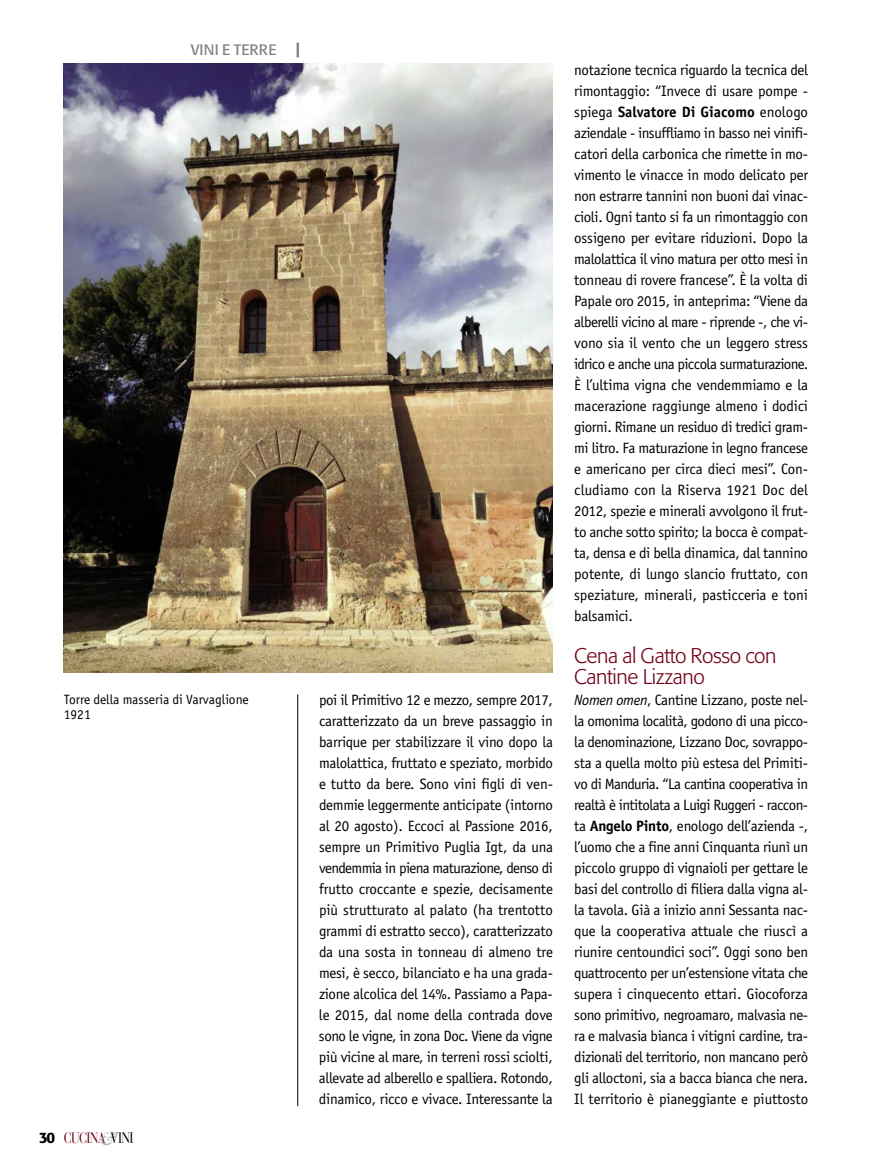
<style>
.page{position:relative;width:872px;height:1170px;background:#fff}
.page>*{position:absolute;margin:0;border:0;box-sizing:border-box;transform-origin:0 0}
.t1{font:300 21px/21px "Formata";letter-spacing:-.015em;color:#710019}
.t2{font:15px/21px "Officina Sans";letter-spacing:-.015em;color:#000;text-align:justify}
.t3{font:15px "Bauer Bodoni";letter-spacing:-.055em;color:#710019;scale:.8 1}
.t4{font:15px "Formata";letter-spacing:.02em;color:#808080}
.t5{font:13.5px/15px "Officina Sans";color:#000}
.s1{font-family:"Formata";font-weight:500;color:#000}
.s2{font-family:"New Baskerville";font-style:italic;font-size:18px;color:#b3b3b3}
.s3{color:#000}
.s4{font-weight:700}
.s5{font-style:italic}
</style>
<div class="page">
<svg style="left:297px;top:43px;width:2px;height:14px"></svg>
<img style="left:64px;top:64px;width:489px;height:608px">
<hr style="left:297px;top:694px;width:1px;height:412px;background:#000">
<p class="t4" style="left:191px;top:44px;width:87px">VINI E TERRE</p>
<p class="t5" style="left:64px;top:693px;width:186px">Torre della masseria di Varvaglione<br>1921</p>
<p class="t3" style="left:39px;top:1132px;width:120px"><span class="s1">30</span> CUCINA<span class="s2">&amp;</span><span class="s3">VINI</span></p>
<p class="t2" style="left:319px;top:690px;width:235px">poi il Primitivo 12 e mezzo, sempre 2017, caratterizzato da un breve passaggio in barrique per stabilizzare il vino dopo la malolattica, fruttato e speziato, morbido e tutto da bere. Sono vini figli di ven&shy;demmie leggermente anticipate (intorno al 20 agosto). Eccoci al Passione 2016, sempre un Primitivo Puglia Igt, da una vendemmia in piena maturazione, denso di frutto croccante e spezie, decisamente più strutturato al palato (ha trentotto grammi di estratto secco), caratterizzato da una sosta in tonneau di almeno tre mesi, è secco, bilanciato e ha una grada&shy;zione alcolica del 14%. Passiamo a Papa&shy;le 2015, dal nome della contrada dove sono le vigne, in zona Doc. Viene da vigne più vicine al mare, in terreni rossi sciolti, allevate ad alberello e spalliera. Rotondo, dinamico, ricco e vivace. Interessante la</p>
<p class="t2" style="left:574px;top:60px;width:235px">notazione tecnica riguardo la tecnica del rimontaggio: “Invece di usare pompe - spiega <span class="s4">Salvatore Di Giacomo</span> enologo aziendale - insuffliamo in basso nei vinifi&shy;catori della carbonica che rimette in mo&shy;vimento le vinacce in modo delicato per non estrarre tannini non buoni dai vinac&shy;cioli. Ogni tanto si fa un rimontaggio con ossigeno per evitare riduzioni. Dopo la malolattica il vino matura per otto mesi in tonneau di rovere francese”. È la volta di Papale oro 2015, in anteprima: “Viene da alberelli vicino al mare - riprende -, che vi&shy;vono sia il vento che un leggero stress idrico e anche una piccola surmaturazione.<br>È l’ultima vigna che vendemmiamo e la macerazione raggiunge almeno i dodici giorni. Rimane un residuo di tredici gram&shy;mi litro. Fa maturazione in legno francese e americano per circa dieci mesi”. Con&shy;cludiamo con la Riserva 1921 Doc del 2012, spezie e minerali avvolgono il frut&shy;to anche sotto spirito; la bocca è compat&shy;ta, densa e di bella dinamica, dal tannino potente, di lungo slancio fruttato, con speziature, minerali, pasticceria e toni balsamici.</p>
<h1 class="t1" style="left:574px;top:646px;width:204px">Cena al Gatto Rosso con<br>Cantine Lizzano</h1>
<p class="t2" style="left:574px;top:690px;width:235px"><span class="s5">Nomen omen</span>, Cantine Lizzano, poste nel&shy;la omonima località, godono di una picco&shy;la denominazione, Lizzano Doc, sovrappo&shy;sta a quella molto più estesa del Primiti&shy;vo di Manduria. “La cantina cooperativa in realtà è intitolata a Luigi Ruggeri - raccon&shy;ta <span class="s4">Angelo Pinto</span>, enologo dell’azienda -, l’uomo che a fine anni Cinquanta riunì un piccolo gruppo di vignaioli per gettare le basi del controllo di filiera dalla vigna al&shy;la tavola. Già a inizio anni Sessanta nac&shy;que la cooperativa attuale che riuscì a riunire centoundici soci”. Oggi sono ben quattrocento per un’estensione vitata che supera i cinquecento ettari. Giocoforza sono primitivo, negroamaro, malvasia ne&shy;ra e malvasia bianca i vitigni cardine, tra&shy;dizionali del territorio, non mancano però gli alloctoni, sia a bacca bianca che nera.<br>Il territorio è pianeggiante e piuttosto</p>
</div>
